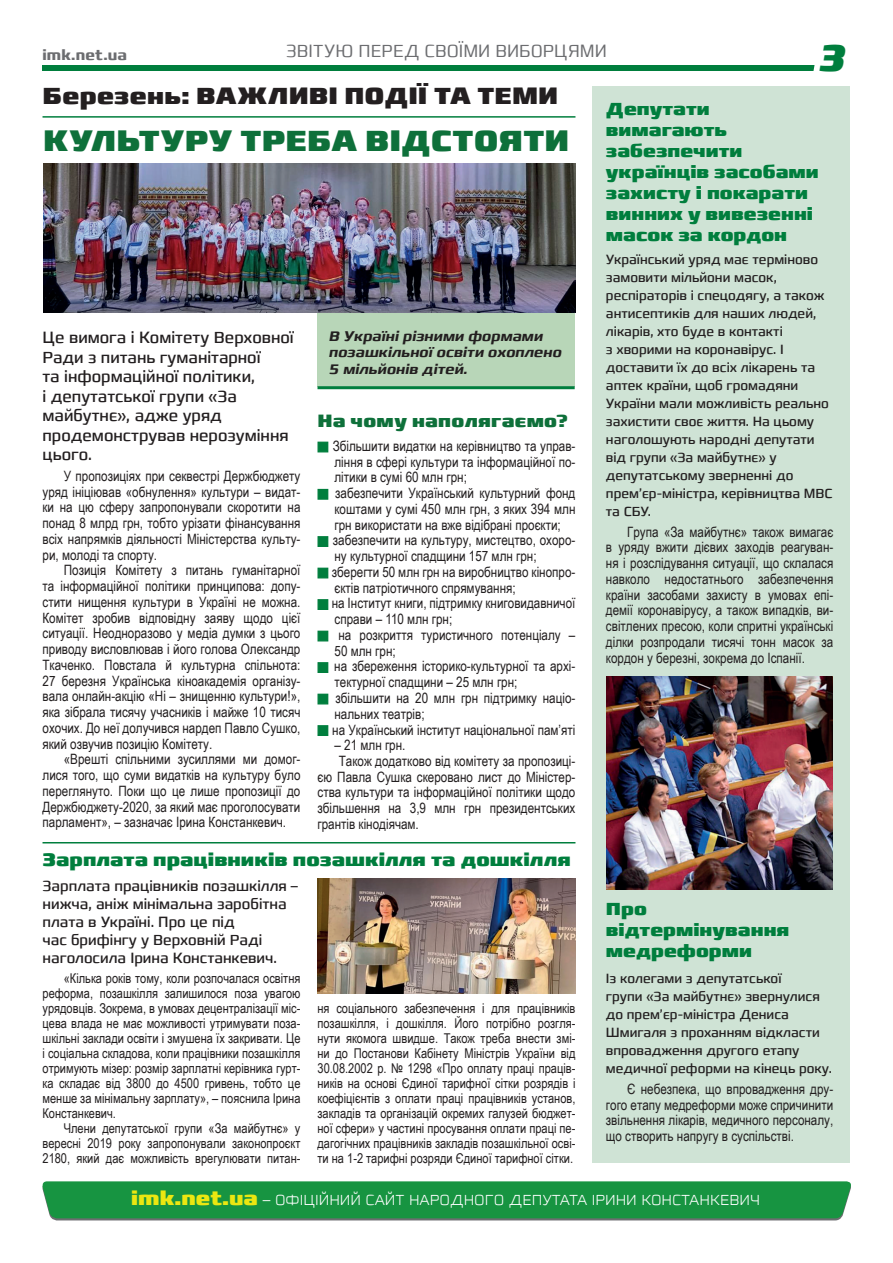
<style>
.page{position:relative;width:893px;height:1263px;background:#fff}
.page>*{position:absolute;margin:0;border:0;box-sizing:border-box;transform-origin:0 0}
.t1{font:italic 900 37.5px "Francker W";color:#007e3d}
.t2{font:900 30px "Francker W";letter-spacing:.005em;color:#0e703a}
.t3{font:900 24px "Francker W";letter-spacing:.005em;color:#231f20}
.t4{font:900 18.75px "Francker W";color:#007e3d}
.t5{font:900 18px/21px "Francker W";color:#007e3d}
.t6{font:300 18px "Francker W";color:#6c6d70;scale:.95 1}
.t7{font:900 18px "Francker W";letter-spacing:.015em;color:#0e703a}
.t8{font:16.5px/19.5px "Francker W";color:#231f20;scale:.95 1}
.t9{font:15px/18px "Francker W";color:#231f20;scale:.95 1}
.t10{font:700 15px "Francker W";letter-spacing:.005em;color:#6c6d70;scale:.95 1}
.t11{font:200 14.7px "Francker W";color:#fff;scale:1.05 1}
.t12{font:14.25px/15.8px "Arial Narrow";color:#231f20;text-align:justify}
.t13{font:italic 600 14.25px/16.5px "Francker W";color:#231f20}
.t14{font:13.5px/15px "Arial Narrow";color:#231f20;text-align:justify}
.t15{font:13.5px/18px "Francker W";color:#231f20;scale:.95 1}
.s1{font-weight:900;font-size:20.25px;color:#ebe711}
</style>
<div class="page">
<div style="left:317px;top:228px;width:258px;height:159px;background:#b8d6b8"></div>
<hr style="left:317px;top:386px;width:258px;height:3px;background:#007e3d">
<div style="left:43px;top:65px;width:790px;height:6px;background:#007e3d"></div>
<svg style="left:813px;top:65px;width:20px;height:6px"></svg>
<hr style="left:43px;top:116px;width:532px;height:2px;background:#007e3d">
<hr style="left:43px;top:842px;width:532px;height:1px;background:#007e3d">
<svg style="left:42px;top:1181px;width:809px;height:39px;background:#1f9446"></svg>
<div style="left:592px;top:86px;width:258px;height:1076px;background:#cfe3d5"></div>
<img style="left:43px;top:163px;width:532px;height:150px">
<div style="left:317px;top:442px;width:11px;height:10px;background:#007e3d;border:1px solid #007e3d"></div>
<div style="left:317px;top:489px;width:11px;height:11px;background:#007e3d;border:1px solid #007e3d"></div>
<div style="left:317px;top:536px;width:11px;height:11px;background:#007e3d;border:1px solid #007e3d"></div>
<div style="left:317px;top:568px;width:11px;height:10px;background:#007e3d;border:1px solid #007e3d"></div>
<div style="left:317px;top:599px;width:11px;height:11px;background:#007e3d;border:1px solid #007e3d"></div>
<div style="left:317px;top:631px;width:11px;height:10px;background:#007e3d;border:1px solid #007e3d"></div>
<div style="left:317px;top:662px;width:11px;height:11px;background:#007e3d;border:1px solid #007e3d"></div>
<div style="left:317px;top:694px;width:11px;height:10px;background:#007e3d;border:1px solid #007e3d"></div>
<div style="left:317px;top:725px;width:11px;height:11px;background:#007e3d;border:1px solid #007e3d"></div>
<img style="left:607px;top:676px;width:226px;height:213px">
<img style="left:317px;top:878px;width:258px;height:116px">
<p class="t10" style="left:43px;top:46px;width:90px">imk.net.ua</p>
<p class="t6" style="left:286px;top:41px;width:339px">ЗВІТУЮ ПЕРЕД СВОЇМИ ВИБОРЦЯМИ</p>
<h1 class="t1" style="left:816px;top:36px;width:38px">3</h1>
<h3 class="t3" style="left:43px;top:82px;width:517px">Березень: ВАЖЛИВІ ПОДІЇ ТА ТЕМИ</h3>
<p class="t5" style="left:606px;top:99px;width:214px">Депутати вимагають забезпечити українців засобами захисту і покарати винних у вивезенні масок за кордон</p>
<p class="t15" style="left:606px;top:250px;width:240px">Український уряд має терміново замовити мільйони масок, респіраторів і спецодягу, а також антисептиків для наших людей, лікарів, хто буде в контакті<br>з хворими на коронавірус. І доставити їх до всіх лікарень та аптек країни, щоб громадяни<br>України мали можливість реально захистити своє життя. На цьому наголошують народні депутати від групи «За майбутнє» у депутатському зверненні до прем’єр-міністра, керівництва МВС та СБУ.</p>
<p class="t12" style="left:606px;top:523px;width:229px;text-indent:21px">Група «За майбутнє» також вимагає в уряду вжити дієвих заходів реагуван&shy;ня і розслідування ситуації, що склалася навколо недостатнього забезпечення країни засобами захисту в умовах епі&shy;демії коронавірусу, а також випадків, ви&shy;світлених пресою, коли спритні українські ділки розпродали тисячі тонн масок за кордон у березні, зокрема до Іспанії.</p>
<h2 class="t2" style="left:43px;top:123px;width:528px">КУЛЬТУРУ ТРЕБА ВІДСТОЯТИ</h2>
<p class="t13" style="left:328px;top:327px;width:237px">В Україні різними формами позашкільної освіти охоплено<br>5 мільйонів дітей.</p>
<p class="t7" style="left:317px;top:410px;width:252px">На чому наполягаємо?</p>
<p class="t12" style="left:333px;top:437px;width:244px">Збільшити видатки на керівництво та управ-</p>
<p class="t12" style="left:334px;top:453px;width:242px">ління в сфері культури та інформаційної по-</p>
<p class="t12" style="left:334px;top:469px;width:134px">літики в сумі 60 млн грн;</p>
<p class="t12" style="left:335px;top:485px;width:242px">забезпечити Український культурний фонд</p>
<p class="t12" style="left:334px;top:500px;width:242px">коштами у сумі 450 млн грн, з яких 394 млн</p>
<p class="t12" style="left:334px;top:516px;width:228px">грн використати на вже відібрані проєкти;</p>
<p class="t12" style="left:333px;top:532px;width:244px">забезпечити на культуру, мистецтво, охоро-</p>
<p class="t12" style="left:334px;top:548px;width:204px">ну культурної спадщини 157 млн грн;</p>
<p class="t12" style="left:332px;top:563px;width:245px">зберегти 50 млн грн на виробництво кінопро-</p>
<p class="t12" style="left:334px;top:579px;width:183px">єктів патріотичного спрямування;</p>
<p class="t12" style="left:332px;top:595px;width:245px">на Інститут книги, підтримку книговидавничої</p>
<p class="t12" style="left:334px;top:611px;width:119px">справи – 110 млн грн;</p>
<p class="t12" style="left:338px;top:626px;width:238px">на розкриття туристичного потенціалу –</p>
<p class="t12" style="left:334px;top:642px;width:63px">50 млн грн;</p>
<p class="t12" style="left:334px;top:658px;width:243px">на збереження історико-культурної та архі-</p>
<p class="t12" style="left:334px;top:674px;width:184px">тектурної спадщини – 25 млн грн;</p>
<p class="t12" style="left:335px;top:689px;width:242px">збільшити на 20 млн грн підтримку націо-</p>
<p class="t12" style="left:334px;top:705px;width:92px">нальних театрів;</p>
<p class="t12" style="left:332px;top:721px;width:245px">на Український інститут національної пам’яті</p>
<p class="t12" style="left:334px;top:737px;width:73px">– 21 млн грн.</p>
<p class="t12" style="left:339px;top:752px;width:238px">Також додатково від комітету за пропозиці-</p>
<p class="t12" style="left:317px;top:768px;width:259px">єю Павла Сушка скеровано лист до Міністер-</p>
<p class="t12" style="left:317px;top:784px;width:259px">ства культури та інформаційної політики щодо</p>
<p class="t12" style="left:317px;top:800px;width:259px">збільшення на 3,9 млн грн президентських</p>
<p class="t12" style="left:317px;top:815px;width:103px">грантів кінодіячам.</p>
<p class="t8" style="left:43px;top:328px;width:266px">Це вимога і Комітету Верховної<br>Ради з питань гуманітарної<br>та інформаційної політики,<br>і депутатської групи «За майбутнє», адже уряд продемонстрував нерозуміння цього.</p>
<p class="t12" style="left:43px;top:467px;width:259px;text-indent:21px">У пропозиціях при секвестрі Держбюджету уряд ініціював «обнулення» культури – видат&shy;ки на цю сферу запропонували скоротити на понад 8 млрд грн, тобто урізати фінансування всіх напрямків діяльності Міністерства культу&shy;ри, молоді та спорту.</p>
<p class="t12" style="left:43px;top:562px;width:259px;text-indent:21px">Позиція Комітету з питань гуманітарної та інформаційної політики принципова: допу&shy;стити нищення культури в Україні не можна.<br>Комітет зробив відповідну заяву щодо цієї ситуації. Неодноразово у медіа думки з цього приводу висловлював і його голова Олександр Ткаченко. Повстала й культурна спільнота:<br>27 березня Українська кіноакадемія організу&shy;вала онлайн-акцію «Ні – знищенню культури!», яка зібрала тисячу учасників і майже 10 тисяч охочих. До неї долучився нардеп Павло Сушко, який озвучив позицію Комітету.</p>
<p class="t12" style="left:43px;top:751px;width:259px;text-indent:21px">«Врешті спільними зусиллями ми домог&shy;лися того, що суми видатків на культуру було переглянуто. Поки що це лише пропозиції до Держбюджету-2020, за який має проголосувати парламент», – зазначає Ірина Констанкевич.</p>
<h3 class="t4" style="left:43px;top:849px;width:530px">Зарплата працівників позашкілля та дошкілля</h3>
<p class="t9" style="left:43px;top:876px;width:270px">Зарплата працівників позашкілля – нижча, аніж мінімальна заробітна плата в Україні. Про це під<br>час брифінгу у Верховній Раді наголосила Ірина Констанкевич.</p>
<p class="t14" style="left:43px;top:970px;width:259px;text-indent:21px">«Кілька років тому, коли розпочалася освітня реформа, позашкілля залишилося поза увагою урядовців. Зокрема, в умовах децентралізації міс&shy;цева влада не має можливості утримувати поза&shy;шкільні заклади освіти і змушена їх закривати. Це і соціальна складова, коли працівники поза шкілля отримують мізер: розмір зарплатні керівника гурт&shy;ка складає від 3800 до 4500 гривень, тобто це менше за мінімальну зарплату», – пояснила Ірина Констанкевич.</p>
<p class="t14" style="left:43px;top:1120px;width:259px;text-indent:21px">Члени депутатської групи «За майбутнє» у вересні 2019 року запропонували законопроєкт 2180, який дає можливість врегулювати питан-</p>
<p class="t14" style="left:317px;top:1000px;width:259px">ня соціального забезпечення і для працівників позашкілля, і дошкілля. Його потрібно розгля&shy;нути якомога швидше. Також треба внести змі&shy;ни до Постанови Кабінету Міністрів України від 30.08.2002 р. № 1298 «Про оплату праці праців&shy;ників на основі Єдиної тарифної сітки розрядів і коефіцієнтів з оплати праці працівників установ, закладів та організацій окремих галузей бюджет&shy;ної сфери» у частині просування оплати праці пе&shy;дагогічних працівників закладів позашкільної осві&shy;ти на 1-2 тарифні розряди Єдиної тарифної сітки.</p>
<p class="t5" style="left:606px;top:898px;width:185px">Про відтермінування медреформи</p>
<p class="t15" style="left:606px;top:969px;width:239px">Із колегами з депутатської<br>групи «За майбутнє» звернулися до прем’єр-міністра Дениса<br>Шмигаля з проханням відкласти впровадження другого етапу медичної реформи на кінець року.</p>
<p class="t12" style="left:606px;top:1080px;width:229px;text-indent:21px">Є небезпека, що впровадження дру&shy;гого етапу медреформи може спричинити звільнення лікарів, медичного персоналу, що створить напругу в суспільстві.</p>
<p class="t11" style="left:131px;top:1192px;width:600px"><span class="s1">imk.net.ua</span> – ОФІЦІЙНИЙ САЙТ НАРОДНОГО ДЕПУТАТА ІРИНИ КОНСТАНКЕВИЧ</p>
</div>
